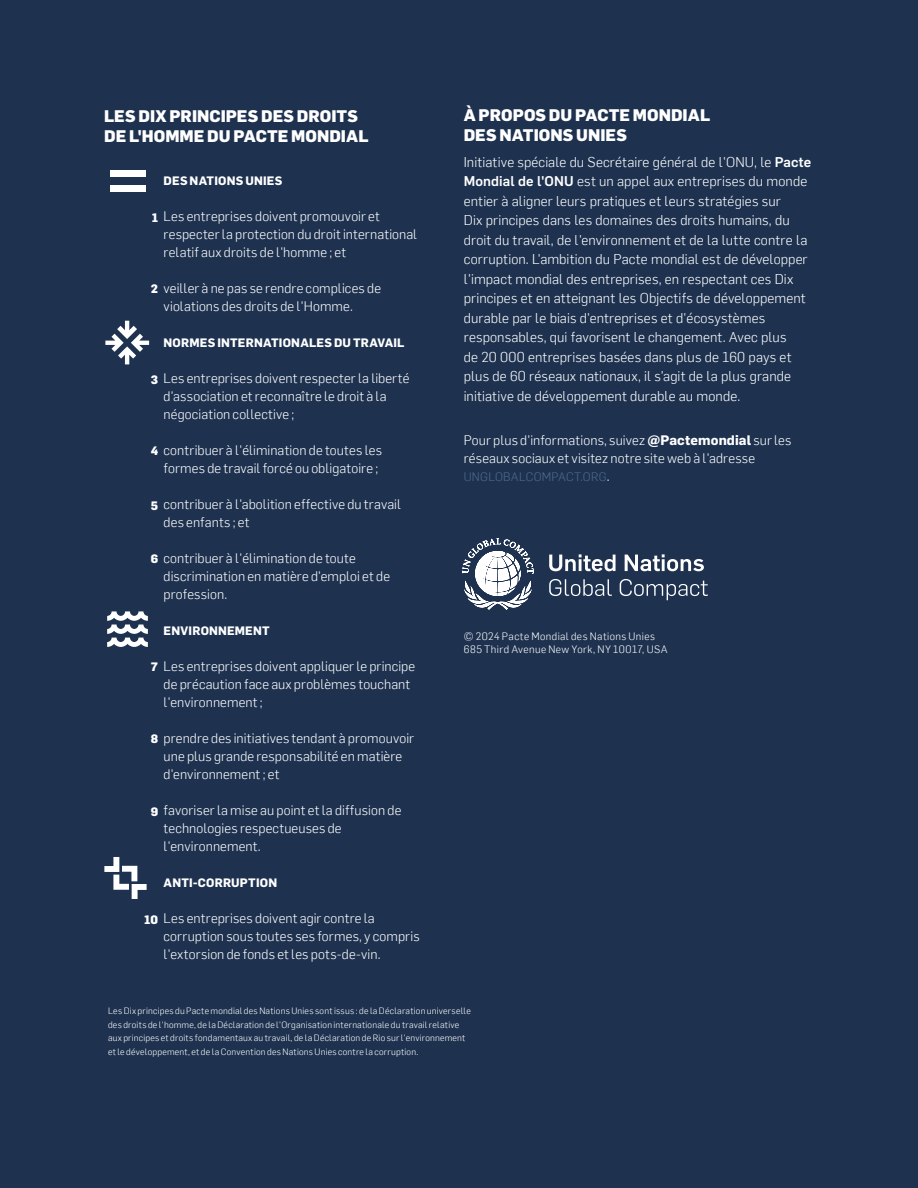
<style>
.page{position:relative;width:918px;height:1188px;background:#1e3250}
.page>*{position:absolute;margin:0;border:0;box-sizing:border-box;transform-origin:0 0}
.t1{font:800 16.5px/19.5px "Flama";color:#fff}
.BODY_COPY{font:300 13.8px/19.5px "Flama";letter-spacing:.01em;color:#fff}
.t2{font:300 13.5px/18px "Flama";letter-spacing:.01em;color:#fff}
.t3{font:700 12px "Flama";letter-spacing:.015em;color:#fff}
.t4{font:300 12px "Flama";letter-spacing:.015em;color:#4c6b8b}
.t5{font:800 12px "Flama";color:#fff}
.t6{font:300 10.5px "Flama";letter-spacing:.04em;color:#fff}
.t7{font:300 9px/13.5px "Flama";letter-spacing:.025em;color:#fff}
.s1{font-weight:500}
.s2{font-weight:700}
.s3{font-size:13.5px;color:#fff}
</style>
<div class="page">
<svg style="left:104px;top:857px;width:43px;height:42px"></svg>
<svg style="left:105px;top:321px;width:44px;height:43px"></svg>
<svg style="left:107px;top:611px;width:41px;height:36px"></svg>
<div style="left:110px;top:170px;width:35px;height:7px;background:#fff"></div>
<div style="left:110px;top:185px;width:35px;height:7px;background:#fff"></div>
<svg style="left:462px;top:538px;width:246px;height:72px"></svg>
<p class="t1" style="left:104px;top:106px;width:266px">LES DIX PRINCIPES DES DROITS<br>DE L'HOMME DU PACTE MONDIAL</p>
<p class="t3" style="left:164px;top:172px;width:120px">DES NATIONS UNIES</p>
<p class="t2" style="left:164px;top:207px;width:255px">Les entreprises doivent promouvoir et respecter la protection du droit international relatif aux droits de l'homme ; et</p>
<p class="t2" style="left:164px;top:279px;width:219px">veiller à ne pas se rendre complices de violations des droits de l'Homme.</p>
<p class="t3" style="left:164px;top:334px;width:242px">NORMES INTERNATIONALES DU TRAVAIL</p>
<p class="t2" style="left:164px;top:369px;width:247px">Les entreprises doivent respecter la liberté d'association et reconnaître le droit à la négociation collective ;</p>
<p class="t2" style="left:164px;top:441px;width:220px">contribuer à l'élimination de toutes les formes de travail forcé ou obligatoire ;</p>
<p class="t2" style="left:164px;top:495px;width:239px">contribuer à l'abolition effective du travail des enfants ; et</p>
<p class="t2" style="left:164px;top:549px;width:228px">contribuer à l'élimination de toute discrimination en matière d'emploi et de profession.</p>
<p class="t3" style="left:164px;top:622px;width:108px">ENVIRONNEMENT</p>
<p class="t2" style="left:164px;top:657px;width:253px">Les entreprises doivent appliquer le principe de précaution face aux problèmes touchant l'environnement ;</p>
<p class="t2" style="left:164px;top:729px;width:252px">prendre des initiatives tendant à promouvoir une plus grande responsabilité en matière d'environnement ; et</p>
<p class="t2" style="left:164px;top:801px;width:239px">favoriser la mise au point et la diffusion de technologies respectueuses de l'environnement.</p>
<p class="t3" style="left:164px;top:874px;width:115px">ANTI-CORRUPTION</p>
<p class="t2" style="left:164px;top:909px;width:258px">Les entreprises doivent agir contre la corruption sous toutes ses formes, y compris l'extorsion de fonds et les pots-de-vin.</p>
<p class="t5" style="left:152px;top:210px;width:8px">1</p>
<p class="t5" style="left:151px;top:282px;width:9px">2</p>
<p class="t5" style="left:151px;top:372px;width:9px">3</p>
<p class="t5" style="left:151px;top:443px;width:9px">4</p>
<p class="t5" style="left:151px;top:498px;width:9px">5</p>
<p class="t5" style="left:151px;top:551px;width:9px">6</p>
<p class="t5" style="left:151px;top:659px;width:9px">7</p>
<p class="t5" style="left:151px;top:732px;width:9px">8</p>
<p class="t5" style="left:151px;top:804px;width:9px">9</p>
<p class="t5" style="left:144px;top:912px;width:15px">10</p>
<p class="t1" style="left:464px;top:105px;width:248px">À PROPOS DU PACTE MONDIAL<br>DES NATIONS UNIES</p>
<p class="BODY_COPY" style="left:464px;top:152px;width:349px">Initiative spéciale du Secrétaire général de l'ONU, le <span class="s1">Pacte Mondial de l'ONU</span> est un appel aux entreprises du monde entier à aligner leurs pratiques et leurs stratégies sur<br>Dix principes dans les domaines des droits humains, du droit du travail, de l'environnement et de la lutte contre la corruption. L'ambition du Pacte mondial est de développer l'impact mondial des entreprises, en respectant ces Dix principes et en atteignant les Objectifs de développement durable par le biais d'entreprises et d'écosystèmes responsables, qui favorisent le changement. Avec plus<br>de 20 000 entreprises basées dans plus de 160 pays et plus de 60 réseaux nationaux, il s’agit de la plus grande initiative de développement durable au monde.</p>
<p class="t2" style="left:464px;top:431px;width:329px">Pour plus d'informations, suivez <span class="s2">@Pactemondial</span> sur les réseaux sociaux et visitez notre site web à l'adresse</p>
<p class="t4" style="left:464px;top:469px;width:147px">UNGLOBALCOMPACT.ORG<span class="s3">.</span></p>
<p class="t6" style="left:464px;top:629px;width:193px">© 2024 Pacte Mondial des Nations Unies</p>
<p class="t6" style="left:464px;top:642px;width:205px">685 Third Avenue New York, NY 10017, USA</p>
<p class="t7" style="left:108px;top:1004px;width:364px">Les Dix principes du Pacte mondial des Nations Unies sont issus : de la Déclaration universelle des droits de l'homme, de la Déclaration de l'Organisation internationale du travail relative aux principes et droits fondamentaux au travail, de la Déclaration de Rio sur l'environnement et le développement, et de la Convention des Nations Unies contre la corruption.</p>
</div>
